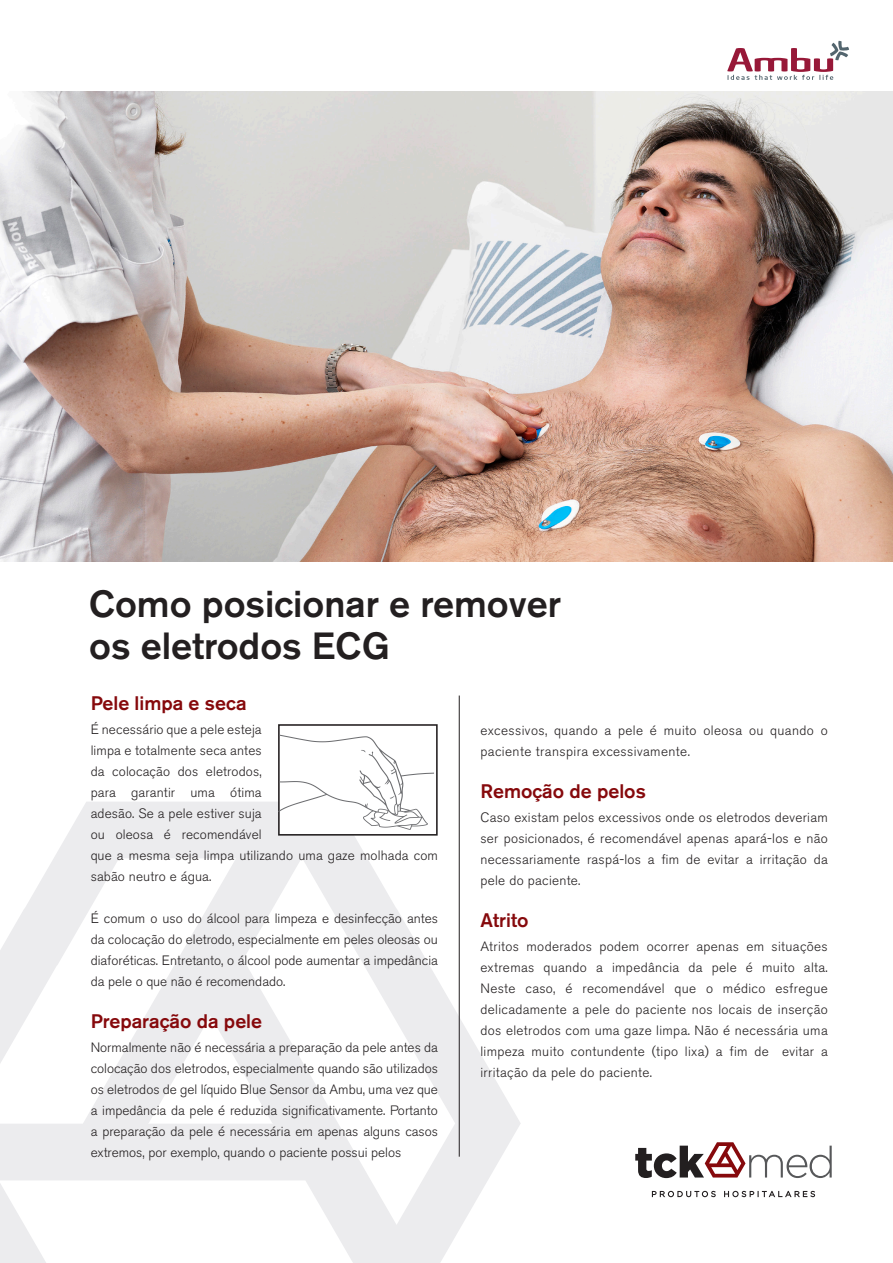
<style>
.page{position:relative;width:893px;height:1263px;background:#fff}
.page>*{position:absolute;margin:0;border:0;box-sizing:border-box;transform-origin:0 0}
.t1{font:500 37.5px "Akzidenz Grotesk BE";color:#231f20}
.t2{font:500 19.5px "Akzidenz Grotesk BE";color:#86090c}
.t3{font:300 13.5px/21px "Akzidenz Grotesk BE";letter-spacing:.01em;color:#231f20;text-align:justify}
.t4{font:300 13.5px/21px "Akzidenz Grotesk BE";letter-spacing:.03em;color:#231f20}
</style>
<div class="page">
<svg style="left:0;top:801px;width:521px;height:462px"></svg>
<svg style="left:727px;top:41px;width:122px;height:39px"></svg>
<svg style="left:652px;top:1191px;width:163px;height:6px"></svg>
<svg style="left:635px;top:1142px;width:197px;height:36px"></svg>
<hr style="left:459px;top:695px;width:1px;height:462px;background:#231f20">
<img style="left:0;top:91px;width:893px;height:470px">
<div style="left:279px;top:725px;width:158px;height:110px;background:#fff"></div>
<div style="left:278px;top:724px;width:160px;height:112px;border:2px solid #231f20"></div>
<svg style="left:278px;top:735px;width:156px;height:95px"></svg>
<p class="t1" style="left:89px;top:580px;width:473px">Como posicionar e remover</p>
<p class="t1" style="left:89px;top:622px;width:302px">os eletrodos ECG</p>
<p class="t2" style="left:91px;top:691px;width:158px">Pele limpa e seca</p>
<p class="t3" style="left:91px;top:719px;width:349px;text-align:left">É necessário que a pele esteja<br>limpa e totalmente seca antes<br>da colocação dos eletrodos,<br>para garantir uma ótima<br>adesão. Se a pele estiver suja<br>ou oleosa é recomendável<br>que a mesma seja limpa utilizando uma gaze molhada com sabão neutro e água.</p>
<p class="t3" style="left:91px;top:908px;width:349px">É comum o uso do álcool para limpeza e desinfecção antes da colocação do eletrodo, especialmente em peles oleosas ou diaforéticas. Entretanto, o álcool pode aumentar a impedância da pele o que não é recomendado.</p>
<p class="t2" style="left:91px;top:1009px;width:173px">Preparação da pele</p>
<p class="t3" style="left:91px;top:1037px;width:349px">Normalmente não é necessária a preparação da pele antes da colocação dos eletrodos, especialmente quando são utilizados os eletrodos de gel líquido Blue Sensor da Ambu, uma vez que a impedância da pele é reduzida significativamente. Portanto a preparação da pele é necessária em apenas alguns casos extremos, por exemplo, quando o paciente possui pelos</p>
<p class="t4" style="left:480px;top:720px;width:349px">excessivos, quando a pele é muito oleosa ou quando o paciente transpira excessivamente.</p>
<p class="t2" style="left:480px;top:779px;width:167px">Remoção de pelos</p>
<p class="t3" style="left:480px;top:807px;width:349px">Caso existam pelos excessivos onde os eletrodos deveriam ser posicionados, é recomendável apenas apará-los e não necessariamente raspá-los a fim de evitar a irritação da pele do paciente.</p>
<p class="t2" style="left:480px;top:908px;width:49px">Atrito</p>
<p class="t3" style="left:480px;top:936px;width:349px">Atritos moderados podem ocorrer apenas em situações extremas quando a impedância da pele é muito alta.<br>Neste caso, é recomendável que o médico esfregue delicadamente a pele do paciente nos locais de inserção dos eletrodos com uma gaze limpa. Não é necessária uma limpeza muito contundente (tipo lixa) a fim de evitar a irritação da pele do paciente.</p>
</div>
